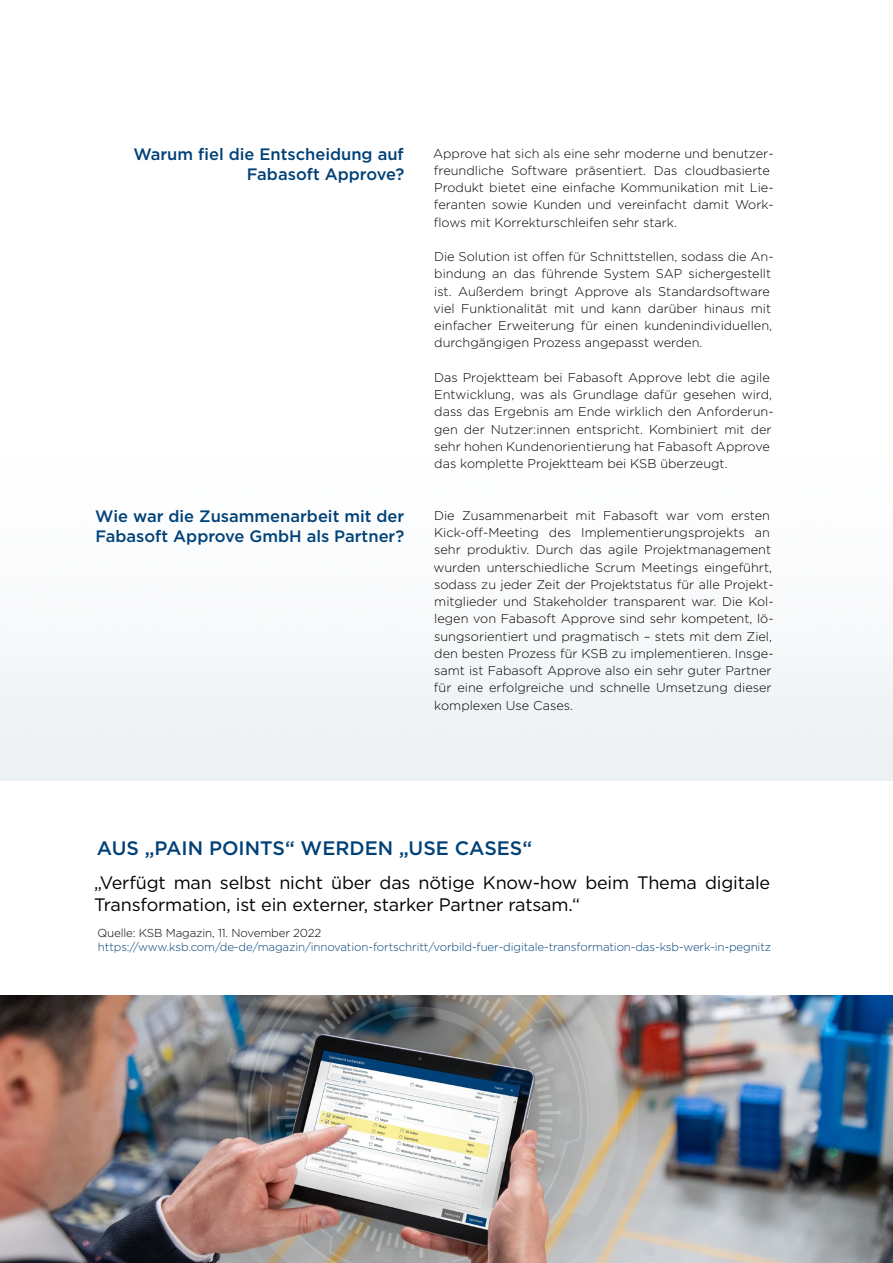
<style>
.page{position:relative;width:893px;height:1263px;background:#fff}
.page>*{position:absolute;margin:0;border:0;box-sizing:border-box;transform-origin:0 0}
.H4-1{font:500 19.5px "Gotham";color:#004177}
.P-1{font:18px/21.6px "Gotham";letter-spacing:-.01em;color:#000}
.H3-1{font:500 16.5px/19.8px "Gotham";color:#004177;text-align:right}
.P-1-2{font:300 12.75px/17.2px "Gotham";color:#000}
.P-1-3{font:300 11.55px "Gotham";letter-spacing:-.01em;color:#004177}
.P-1-4{font:300 11.55px "Gotham";letter-spacing:-.01em;color:#000}
</style>
<div class="page">
<img style="left:0;top:995px;width:893px;height:268px">
<h3 class="H3-1" style="left:134px;top:144px;width:272px">Warum fiel die Entscheidung auf<br>Fabasoft Approve?</h3>
<h3 class="H3-1" style="left:95px;top:506px;width:311px;text-align:left">Wie war die Zusammenarbeit mit der<br>Fabasoft Approve GmbH als Partner?</h3>
<p class="P-1-2" style="left:433px;top:144px;width:342px">Approve hat sich als eine sehr moderne und benutzer&shy;freundliche Software präsentiert. Das cloudbasierte Produkt bietet eine einfache Kommunikation mit Lie&shy;feranten sowie Kunden und vereinfacht damit Work&shy;flows mit Korrekturschleifen sehr stark.</p>
<p class="P-1-2" style="left:433px;top:248px;width:342px">Die Solution ist offen für Schnittstellen, sodass die An&shy;bindung an das führende System SAP sichergestellt ist. Außerdem bringt Approve als Standardsoftware viel Funktionalität mit und kann darüber hinaus mit einfacher Erweiterung für einen kundenindividuellen, durchgängigen Prozess angepasst werden.</p>
<p class="P-1-2" style="left:434px;top:368px;width:341px">Das Projektteam bei Fabasoft Approve lebt die agile Entwicklung, was als Grundlage dafür gesehen wird, dass das Ergebnis am Ende wirklich den Anforderun&shy;gen der Nutzer:innen entspricht. Kombiniert mit der sehr hohen Kundenorientierung hat Fabasoft Approve das komplette Projektteam bei KSB überzeugt.</p>
<p class="P-1-2" style="left:433px;top:506px;width:342px">Die Zusammenarbeit mit Fabasoft war vom ersten Kick-off-Meeting des Implementierungsprojekts an sehr produktiv. Durch das agile Projektmanagement wurden unterschiedliche Scrum Meetings eingeführt, sodass zu jeder Zeit der Projektstatus für alle Projekt&shy;mitglieder und Stakeholder transparent war. Die Kol&shy;legen von Fabasoft Approve sind sehr kompetent, lö&shy;sungsorientiert und pragmatisch – stets mit dem Ziel, den besten Prozess für KSB zu implementieren. Insge&shy;samt ist Fabasoft Approve also ein sehr guter Partner für eine erfolgreiche und schnelle Umsetzung dieser komplexen Use Cases.</p>
<h4 class="H4-1" style="left:97px;top:835px;width:437px">AUS „PAIN POINTS“ WERDEN „USE CASES“</h4>
<p class="P-1" style="left:94px;top:871px;width:678px">„Verfügt man selbst nicht über das nötige Know-how beim Thema digitale<br>Transformation, ist ein externer, starker Partner ratsam.“</p>
<p class="P-1-4" style="left:97px;top:926px;width:225px">Quelle: KSB Magazin, 11. November 2022</p>
<p class="P-1-3" style="left:98px;top:940px;width:675px">https://www.ksb.com/de-de/magazin/innovation-fortschritt/vorbild-fuer-digitale-transformation-das-ksb-werk-in-pegnitz</p>
</div>
